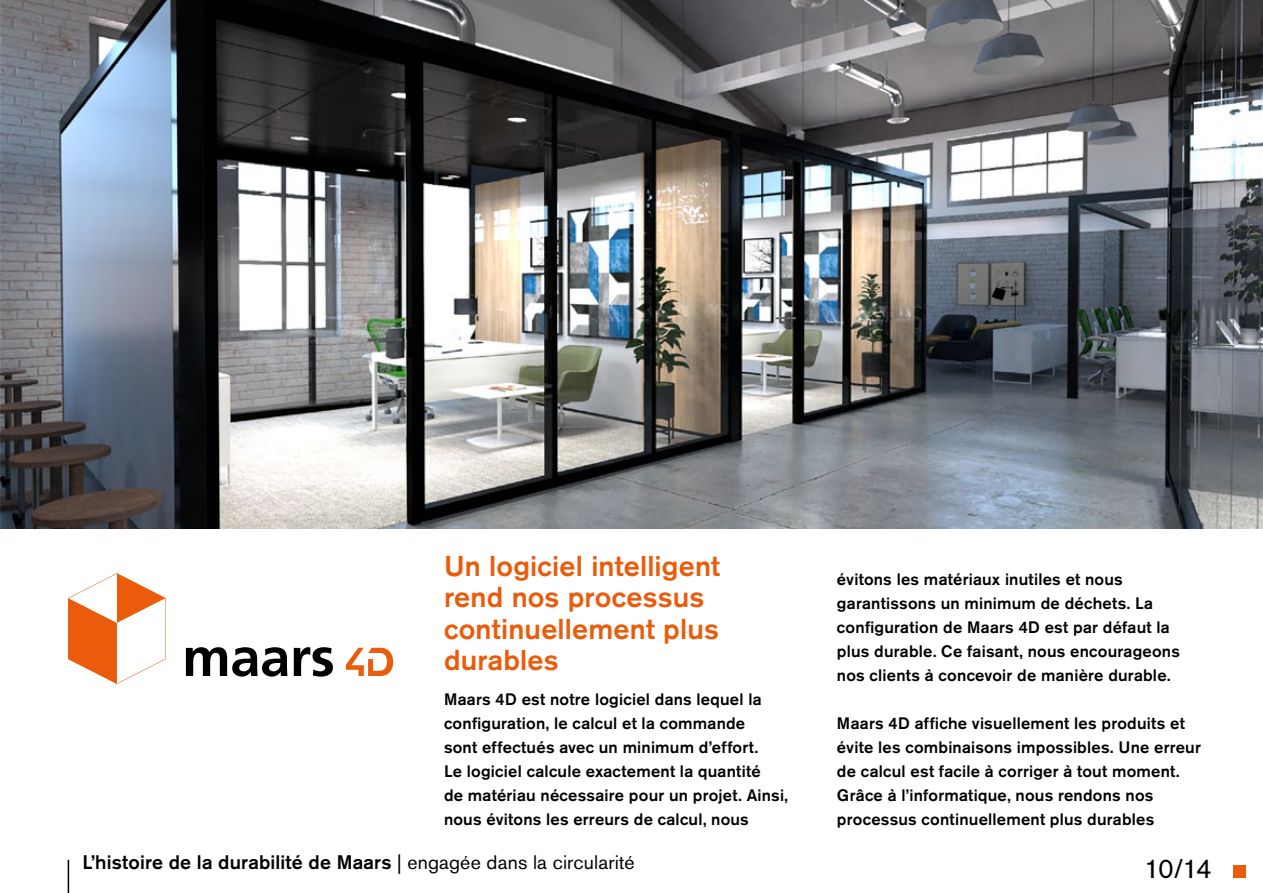
<style>
.page{position:relative;width:1263px;height:893px;background:#fff}
.page>*{position:absolute;margin:0;border:0;box-sizing:border-box;transform-origin:0 0}
.t1{font:500 28.5px/31.5px "Akzidenz Grotesk BE";letter-spacing:.005em;color:#ea5b0b}
.t2{font:27px "Akzidenz Grotesk BE";color:#000}
.t3{font:500 19.5px "Akzidenz Grotesk BE";letter-spacing:.01em;color:#000}
.t4{font:500 16.5px/24px "Akzidenz Grotesk BE";letter-spacing:.015em;color:#000}
.s1{font-weight:400}
</style>
<div class="page">
<img style="left:0;top:0;width:1263px;height:528px">
<div style="left:1233px;top:865px;width:13px;height:13px;background:#ea5b0b"></div>
<hr style="left:68px;top:860px;width:1px;height:33px;background:#000">
<svg style="left:186px;top:647px;width:101px;height:30px"></svg>
<svg style="left:294px;top:647px;width:39px;height:30px"></svg>
<svg style="left:68px;top:573px;width:98px;height:111px"></svg>
<svg style="left:346px;top:648px;width:47px;height:28px"></svg>
<h1 class="t1" style="left:444px;top:550px;width:278px">Un logiciel intelligent rend nos processus continuellement plus durables</h1>
<p class="t4" style="left:444px;top:687px;width:346px">Maars 4D est notre logiciel dans lequel la configuration, le calcul et la commande<br>sont effectués avec un minimum d’effort.<br>Le logiciel calcule exactement la quantité<br>de matériau nécessaire pour un projet. Ainsi, nous évitons les erreurs de calcul, nous</p>
<p class="t3" style="left:83px;top:850px;width:553px">L’histoire de la durabilité de Maars <span class="s1">| engagée dans la circularité</span></p>
<p class="t4" style="left:837px;top:567px;width:344px">évitons les matériaux inutiles et nous garantissons un minimum de déchets. La configuration de Maars 4D est par défaut la plus durable. Ce faisant, nous encourageons nos clients à concevoir de manière durable.</p>
<p class="t4" style="left:837px;top:711px;width:365px">Maars 4D affiche visuellement les produits et évite les combinaisons impossibles. Une erreur de calcul est facile à corriger à tout moment.<br>Grâce à l’informatique, nous rendons nos processus continuellement plus durables</p>
<h2 class="t2" style="left:1144px;top:852px;width:69px">10/14</h2>
</div>
